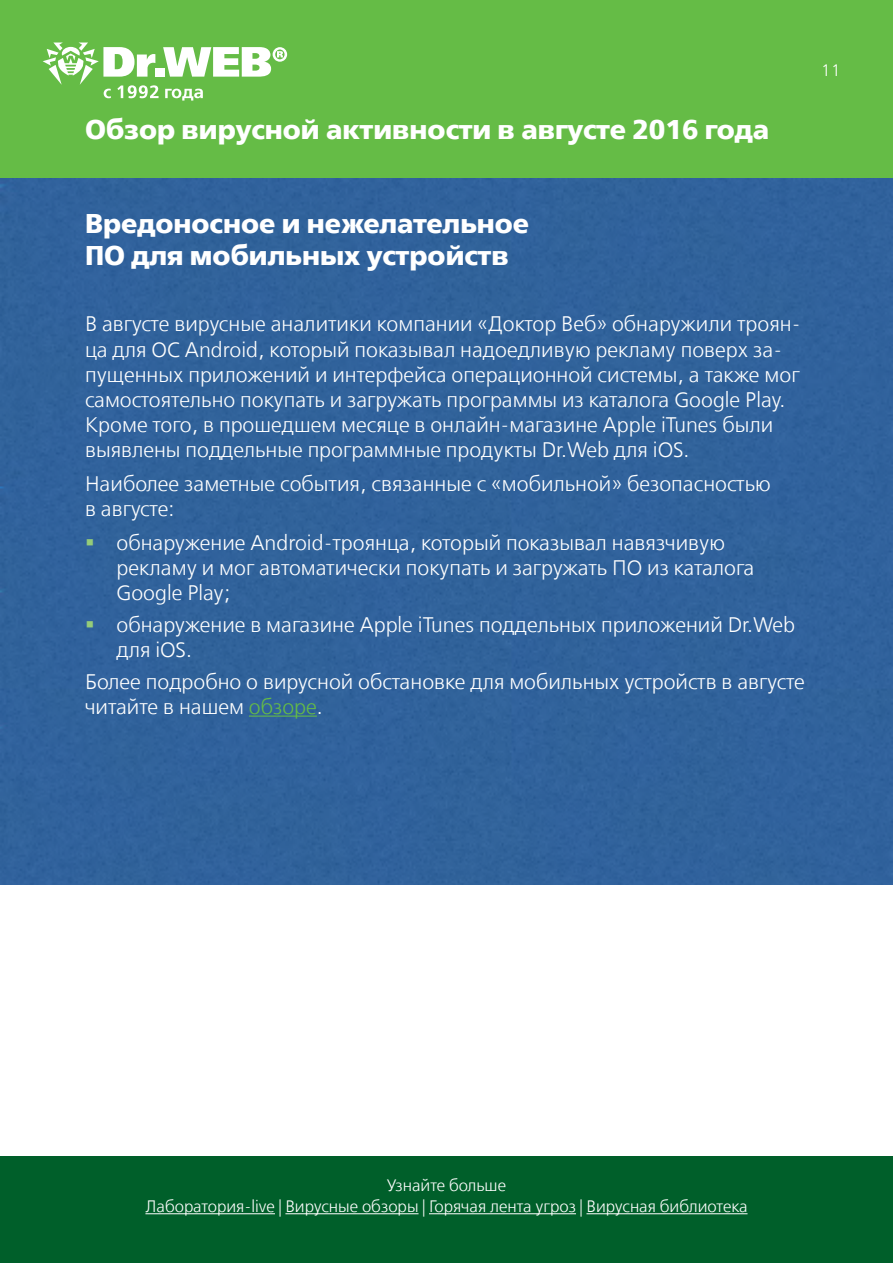
<style>
.page{position:relative;width:893px;height:1263px;background:#fff}
.page>*{position:absolute;margin:0;border:0;box-sizing:border-box;transform-origin:0 0}
.t1{font:27px/32.4px "Free Set Bold C";color:#fff}
.t2{font:21px/25.2px "Free Set Light C";color:#fff}
.t3{font:16.5px/21.6px "Free Set Light C";color:#fff;text-align:center}
.s1{color:#95cc79}
.s2{color:#65bc46}
</style>
<div class="page">
<div style="left:0;top:0;width:893px;height:179px;background:#65bc46"></div>
<svg style="left:43px;top:43px;width:244px;height:58px"></svg>
<div style="left:0;top:1157px;width:893px;height:106px;background:#005f2a"></div>
<hr style="left:145px;top:1213px;width:130px;height:1px;background:#fff">
<hr style="left:285px;top:1213px;width:134px;height:1px;background:#fff">
<hr style="left:429px;top:1213px;width:147px;height:1px;background:#fff">
<hr style="left:586px;top:1213px;width:161px;height:1px;background:#fff">
<div style="left:0;top:179px;width:893px;height:705px;background:#30629b"></div>
<hr style="left:249px;top:715px;width:68px;height:2px;background:#65bc46">
<p class="t1" style="left:85px;top:114px;width:685px">Обзор вирусной активности в августе 2016 года</p>
<p class="t3" style="left:821px;top:61px;width:22px">11</p>
<p class="t1" style="left:85px;top:207px;width:446px">Вредоносное и нежелательное<br>ПО для мобильных устройств</p>
<p class="t2" style="left:85px;top:313px;width:717px">В августе вирусные аналитики компании «Доктор Веб» обнаружили троян&shy;ца для ОС Android, который показывал надоедливую рекламу поверх за&shy;пущенных приложений и интерфейса операционной системы, а также мог самостоятельно покупать и загружать программы из каталога Google Play.<br>Кроме того, в прошедшем месяце в онлайн-магазине Apple iTunes были выявлены поддельные программные продукты Dr.Web для iOS.</p>
<p class="t2" style="left:85px;top:472px;width:687px">Наиболее заметные события, связанные с «мобильной» безопасностью в августе:</p>
<p class="t2" style="left:117px;top:531px;width:639px;text-indent:-32px"><span class="s1">▪</span> обнаружение Android-троянца, который показывал навязчивую рекламу и мог автоматически покупать и загружать ПО из каталога<br>Google Play;</p>
<p class="t2" style="left:117px;top:613px;width:680px;text-indent:-32px"><span class="s1">▪</span> обнаружение в магазине Apple iTunes поддельных приложений Dr.Web для iOS.</p>
<p class="t2" style="left:85px;top:670px;width:721px">Более подробно о вирусной обстановке для мобильных устройств в августе читайте в нашем <span class="s2">обзоре</span>.</p>
<p class="t3" style="left:145px;top:1175px;width:604px">Узнайте больше<br>Лаборатория-live | Вирусные обзоры | Горячая лента угроз | Вирусная библиотека</p>
</div>
